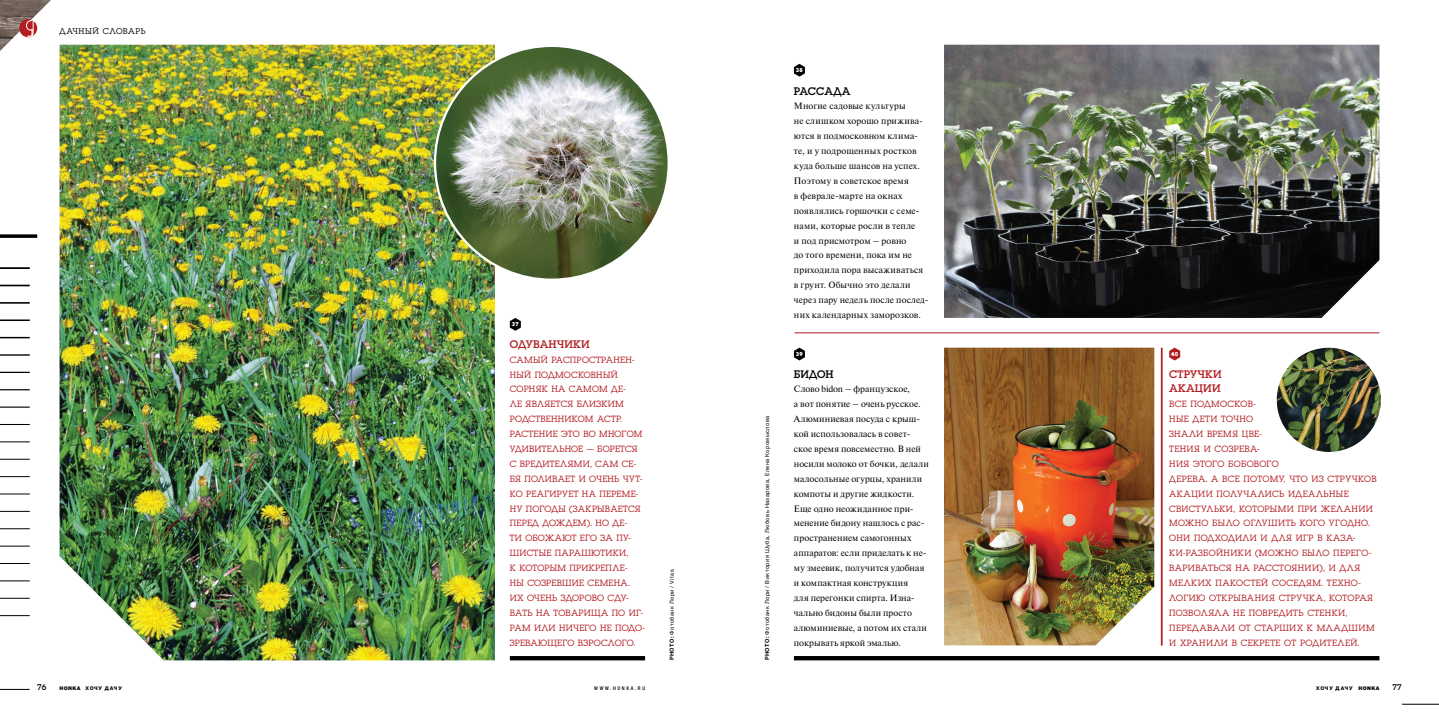
<style>
.page{position:relative;width:1439px;height:720px;background:#fff}
.page>*{position:absolute;margin:0;border:0;box-sizing:border-box;transform-origin:0 0}
.t1{font:11.46px/14.9px "Luga";letter-spacing:.015em;color:#b31c21}
.t2{font:11.46px "Luga";color:#000}
.t3{font:9.45px/14.9px "Luga";letter-spacing:.035em;color:#b31c21}
.t4{font:9.19px/14.9px "Newton";letter-spacing:.01em;color:#000}
.t5{font:8.66px "Luga";letter-spacing:.065em;color:#000}
.t6{font:8.66px "Luga";color:#000}
.t7{font:700 5.86px "Luga";letter-spacing:.07em;color:#fff}
.t8{font:5.6px "Helvetica Neue LTW1 G";letter-spacing:.07em;color:#000}
.t9{font:800 5.08px "Helvetica Neue LTW1 G";letter-spacing:.165em;color:#000}
.t10{font:500 condensed 5.08px "Helvetica Neue LTW1 G";letter-spacing:.325em;color:#000}
.s1{font-weight:700}
.s2{font-weight:900}
</style>
<div class="page">
<svg style="left:0;top:688px;width:30px;height:2px"></svg>
<hr style="left:1402px;top:703px;width:37px;height:1px;background:#000">
<svg style="left:0;top:0;width:63px;height:63px"></svg>
<svg style="left:0;top:234px;width:37px;height:4px"></svg>
<hr style="left:0;top:267px;width:30px;height:2px;background:#000">
<hr style="left:0;top:284px;width:30px;height:2px;background:#000">
<hr style="left:0;top:302px;width:30px;height:1px;background:#000">
<hr style="left:0;top:319px;width:30px;height:2px;background:#000">
<hr style="left:0;top:337px;width:30px;height:1px;background:#000">
<hr style="left:0;top:354px;width:30px;height:1px;background:#000">
<hr style="left:0;top:371px;width:30px;height:2px;background:#000">
<hr style="left:0;top:389px;width:30px;height:1px;background:#000">
<hr style="left:0;top:406px;width:30px;height:1px;background:#000">
<hr style="left:0;top:424px;width:30px;height:1px;background:#000">
<hr style="left:0;top:441px;width:30px;height:1px;background:#000">
<hr style="left:0;top:458px;width:30px;height:1px;background:#000">
<hr style="left:0;top:476px;width:30px;height:1px;background:#000">
<hr style="left:0;top:493px;width:30px;height:1px;background:#000">
<hr style="left:0;top:511px;width:30px;height:1px;background:#000">
<hr style="left:0;top:528px;width:30px;height:1px;background:#000">
<hr style="left:0;top:545px;width:30px;height:1px;background:#000">
<hr style="left:0;top:563px;width:30px;height:1px;background:#000">
<hr style="left:0;top:580px;width:30px;height:1px;background:#000">
<hr style="left:0;top:598px;width:30px;height:1px;background:#000">
<hr style="left:0;top:615px;width:30px;height:1px;background:#000">
<img style="left:60px;top:45px;width:435px;height:615px">
<img style="left:435px;top:46px;width:234px;height:233px;border-radius:117px">
<svg style="left:510px;top:318px;width:11px;height:12px"></svg>
<hr style="left:794px;top:332px;width:585px;height:1px;background:#b31c21">
<img style="left:944px;top:347px;width:210px;height:298px">
<svg style="left:1169px;top:347px;width:11px;height:13px"></svg>
<svg style="left:794px;top:347px;width:11px;height:13px"></svg>
<img style="left:944px;top:45px;width:435px;height:273px">
<svg style="left:794px;top:64px;width:11px;height:13px"></svg>
<hr style="left:1161px;top:347px;width:1px;height:298px;background:#b31c21">
<img style="left:1276px;top:347px;width:104px;height:105px;border-radius:52px">
<div style="left:510px;top:655px;width:135px;height:5px;background:#000"></div>
<div style="left:794px;top:655px;width:585px;height:5px;background:#000"></div>
<p class="t5" style="left:60px;top:27px;width:87px">ДАЧНЫЙ СЛОВАРЬ</p>
<p class="t7" style="left:512px;top:321px;width:9px">37</p>
<p class="t1" style="left:510px;top:336px;width:81px">ОДУВАНЧИКИ</p>
<p class="t3" style="left:510px;top:352px;width:137px">САМЫЙ РАСПРОСТРАНЕН-<br>НЫЙ ПОДМОСКОВНЫЙ<br>СОРНЯК НА САМОМ ДЕ-<br>ЛЕ ЯВЛЯЕТСЯ БЛИЗКИМ<br>РОДСТВЕННИКОМ АСТР.<br>РАСТЕНИЕ ЭТО ВО МНОГОМ<br>УДИВИТЕЛЬНОЕ – БОРЕТСЯ<br>С ВРЕДИТЕЛЯМИ, САМ СЕ-<br>БЯ ПОЛИВАЕТ И ОЧЕНЬ ЧУТ-<br>КО РЕАГИРУЕТ НА ПЕРЕМЕ-<br>НУ ПОГОДЫ (ЗАКРЫВАЕТСЯ<br>ПЕРЕД ДОЖДЕМ). НО ДЕ-<br>ТИ ОБОЖАЮТ ЕГО ЗА ПУ-<br>ШИСТЫЕ ПАРАШЮТИКИ,<br>К КОТОРЫМ ПРИКРЕПЛЕ-<br>НЫ СОЗРЕВШИЕ СЕМЕНА.<br>ИХ ОЧЕНЬ ЗДОРОВО СДУ-<br>ВАТЬ НА ТОВАРИЩА ПО ИГ-<br>РАМ ИЛИ НИЧЕГО НЕ ПОДО-<br>ЗРЕВАЮЩЕГО ВЗРОСЛОГО.</p>
<p class="t8" style="left:668px;top:660px;width:92px;rotate:-90deg"><span class="s1">PHOTO:</span> Фотобанк Лори / Vitas</p>
<p class="t8" style="left:763px;top:660px;width:246px;rotate:-90deg"><span class="s1">PHOTO:</span> Фотобанк Лори / Виктория Шуба, Любовь Назарова, Елена Коромыслова</p>
<p class="t7" style="left:796px;top:67px;width:9px">38</p>
<p class="t2" style="left:794px;top:85px;width:58px">РАССАДА</p>
<p class="t4" style="left:794px;top:98px;width:136px">Многие садовые культуры<br>не слишком хорошо прижива&shy;ются в подмосковном клима&shy;те, и у подрощенных ростков куда больше шансов на успех.<br>Поэтому в советское время<br>в феврале-марте на окнах появлялись горшочки с семе&shy;нами, которые росли в тепле<br>и под присмотром – ровно<br>до того времени, пока им не приходила пора высаживаться в грунт. Обычно это делали через пару недель после послед&shy;них календарных заморозков.</p>
<p class="t7" style="left:796px;top:351px;width:9px">39</p>
<p class="t2" style="left:794px;top:368px;width:41px">БИДОН</p>
<p class="t4" style="left:794px;top:381px;width:136px">Слово bidon – французское,<br>а вот понятие – очень русское.<br>Алюминиевая посуда с крыш&shy;кой использовалась в совет&shy;ское время повсеместно. В ней носили молоко от бочки, делали малосольные огурцы, хранили компоты и другие жидкости.<br>Еще одно неожиданное при&shy;менение бидону нашлось с рас&shy;пространением самогонных аппаратов: если приделать к не&shy;му змеевик, получится удобная и компактная конструкция<br>для перегонки спирта. Изна&shy;чально бидоны были просто алюминиевые, а потом их стали покрывать яркой эмалью.</p>
<p class="t7" style="left:1171px;top:351px;width:9px">40</p>
<p class="t1" style="left:1169px;top:366px;width:54px">СТРУЧКИ<br>АКАЦИИ</p>
<p class="t3" style="left:1169px;top:397px;width:209px">ВСЕ ПОДМОСКОВ-<br>НЫЕ ДЕТИ ТОЧНО<br>ЗНАЛИ ВРЕМЯ ЦВЕ-<br>ТЕНИЯ И СОЗРЕВА-<br>НИЯ ЭТОГО БОБОВОГО<br>ДЕРЕВА. А ВСЕ ПОТОМУ, ЧТО ИЗ СТРУЧКОВ<br>АКАЦИИ ПОЛУЧАЛИСЬ ИДЕАЛЬНЫЕ<br>СВИСТУЛЬКИ, КОТОРЫМИ ПРИ ЖЕЛАНИИ<br>МОЖНО БЫЛО ОГЛУШИТЬ КОГО УГОДНО.<br>ОНИ ПОДХОДИЛИ И ДЛЯ ИГР В КАЗА-<br>КИ-РАЗБОЙНИКИ (МОЖНО БЫЛО ПЕРЕГО-<br>ВАРИВАТЬСЯ НА РАССТОЯНИИ), И ДЛЯ<br>МЕЛКИХ ПАКОСТЕЙ СОСЕДЯМ. ТЕХНО-<br>ЛОГИЮ ОТКРЫВАНИЯ СТРУЧКА, КОТОРАЯ<br>ПОЗВОЛЯЛА НЕ ПОВРЕДИТЬ СТЕНКИ,<br>ПЕРЕДАВАЛИ ОТ СТАРШИХ К МЛАДШИМ<br>И ХРАНИЛИ В СЕКРЕТЕ ОТ РОДИТЕЛЕЙ.</p>
<p class="t6" style="left:37px;top:682px;width:11px">76</p>
<p class="t9" style="left:60px;top:685px;width:64px"><span class="s2">HONKA</span> ХОЧУ ДАЧУ</p>
<p class="t10" style="left:594px;top:685px;width:52px">WWW.HONKA.RU</p>
<p class="t9" style="left:1316px;top:685px;width:65px">ХОЧУ ДАЧУ <span class="s2">HONKA</span></p>
<p class="t6" style="left:1392px;top:682px;width:11px">77</p>
</div>
